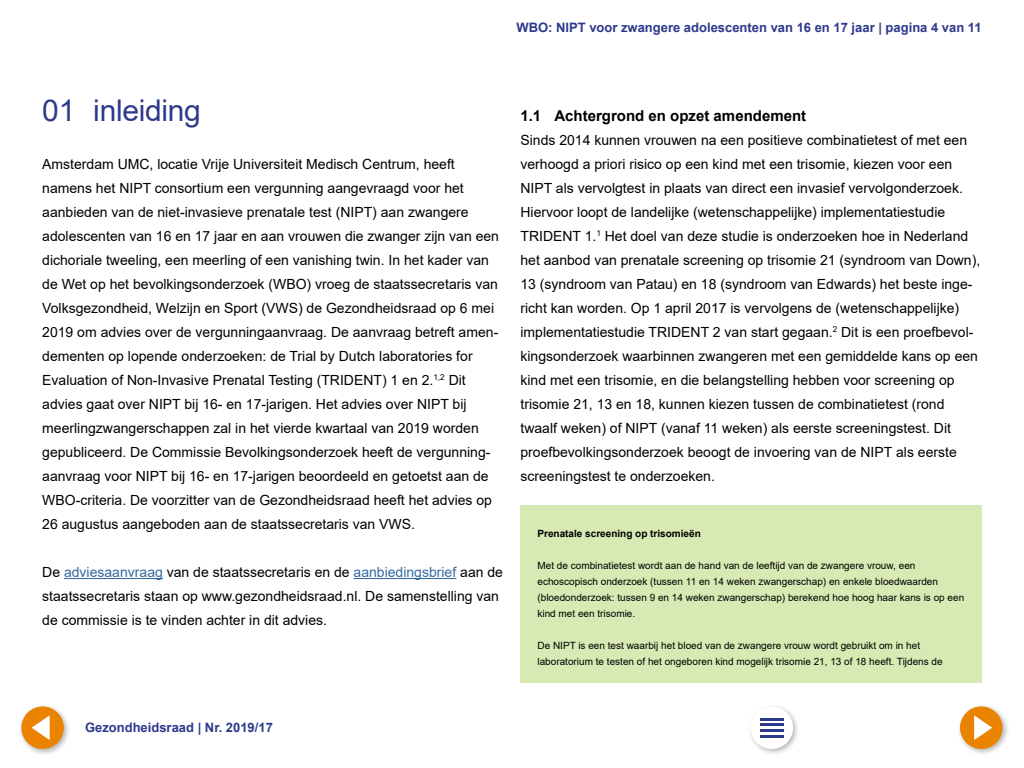
<style>
.page{position:relative;width:1024px;height:768px;background:#fff}
.page>*{position:absolute;margin:0;border:0;box-sizing:border-box;transform-origin:0 0}
.Hoofdstuk_Titel{font:30px "Arial";letter-spacing:-.01em;color:#2d3a8c}
.Kop_1_1_vet{font:700 15px "Arial";color:#000}
.Plat_z_ruimte{font:14px/24px "Arial";color:#000}
.Platte_tekst{font:14px/24px "Arial";color:#000}
.t1{font:700 13px "Arial";color:#2d3a8c}
.Kadertekst{font:10px/16px "Arial";color:#000}
.Kader_Kop{font:700 10px "Arial";color:#000}
.s1{color:#346a9e}
</style>
<div class="page">
<div style="left:520px;top:505px;width:461px;height:178px;background:#d7eab3"></div>
<hr style="left:64px;top:578px;width:99px;height:1px;background:#346a9e">
<hr style="left:354px;top:578px;width:102px;height:1px;background:#346a9e">
<div style="left:18px;top:703px;width:53px;height:53px;background:#000;opacity:.3"></div>
<div style="left:21px;top:706px;width:43px;height:43px;background:#e98300;border-radius:50%"></div>
<svg style="left:32px;top:715px;width:18px;height:25px"></svg>
<div style="left:747px;top:703px;width:53px;height:53px;background:#000;opacity:.3"></div>
<div style="left:751px;top:707px;width:42px;height:42px;background:#fff;border-radius:50%"></div>
<hr style="left:760px;top:718px;width:24px;height:2px;background:#2d3a8c">
<hr style="left:760px;top:724px;width:24px;height:2px;background:#2d3a8c">
<hr style="left:760px;top:730px;width:24px;height:2px;background:#2d3a8c">
<hr style="left:760px;top:735px;width:24px;height:2px;background:#2d3a8c">
<div style="left:957px;top:703px;width:53px;height:53px;background:#000;opacity:.3"></div>
<div style="left:960px;top:706px;width:43px;height:43px;background:#e98300;border-radius:50%"></div>
<svg style="left:974px;top:715px;width:18px;height:25px"></svg>
<p class="t1" style="left:516px;top:18px;width:467px">WBO: NIPT voor zwangere adolescenten van 16 en 17 jaar | pagina 4 van 11</p>
<h1 class="Hoofdstuk_Titel" style="left:42px;top:90px;width:160px">01 inleiding</h1>
<p class="Plat_z_ruimte" style="left:42px;top:152px;width:458px">Amsterdam UMC, locatie Vrije Universiteit Medisch Centrum, heeft namens het NIPT consortium een vergunning aangevraagd voor het aanbieden van de niet-invasieve prenatale test (NIPT) aan zwangere adolescenten van 16 en 17 jaar en aan vrouwen die zwanger zijn van een dichoriale tweeling, een meerling of een vanishing twin. In het kader van de Wet op het bevolkingsonderzoek (WBO) vroeg de staatssecretaris van Volksgezondheid, Welzijn en Sport (VWS) de Gezondheidsraad op 6 mei 2019 om advies over de vergunningaanvraag. De aanvraag betreft amen&shy;dementen op lopende onderzoeken: de Trial by Dutch laboratories for Evaluation of Non-Invasive Prenatal Testing (TRIDENT) 1 en 2.<sup>1,2</sup> Dit advies gaat over NIPT bij 16- en 17-jarigen. Het advies over NIPT bij meerlingzwangerschappen zal in het vierde kwartaal van 2019 worden gepubliceerd. De Commissie Bevolkingsonderzoek heeft de vergunning&shy;aanvraag voor NIPT bij 16- en 17-jarigen beoordeeld en getoetst aan de WBO-criteria. De voorzitter van de Gezondheidsraad heeft het advies op 26 augustus aangeboden aan de staatssecretaris van VWS.</p>
<p class="Platte_tekst" style="left:42px;top:560px;width:462px">De <span class="s1">adviesaanvraag</span> van de staatssecretaris en de <span class="s1">aanbiedingsbrief</span> aan de staatssecretaris staan op www.gezondheidsraad.nl. De samenstelling van de commissie is te vinden achter in dit advies.</p>
<h2 class="Kop_1_1_vet" style="left:520px;top:105px;width:287px">1.1 Achtergrond en opzet amendement</h2>
<p class="Plat_z_ruimte" style="left:520px;top:128px;width:461px">Sinds 2014 kunnen vrouwen na een positieve combinatietest of met een verhoogd a priori risico op een kind met een trisomie, kiezen voor een NIPT als vervolgtest in plaats van direct een invasief vervolgonderzoek.<br>Hiervoor loopt de landelijke (wetenschappelijke) implementatiestudie TRIDENT 1.<sup>1</sup> Het doel van deze studie is onderzoeken hoe in Nederland het aanbod van prenatale screening op trisomie 21 (syndroom van Down), 13 (syndroom van Patau) en 18 (syndroom van Edwards) het beste inge&shy;richt kan worden. Op 1 april 2017 is vervolgens de (wetenschappelijke) implementatiestudie TRIDENT 2 van start gegaan.<sup>2</sup> Dit is een proefbevol&shy;kingsonderzoek waarbinnen zwangeren met een gemiddelde kans op een kind met een trisomie, en die belangstelling hebben voor screening op trisomie 21, 13 en 18, kunnen kiezen tussen de combinatietest (rond twaalf weken) of NIPT (vanaf 11 weken) als eerste screeningstest. Dit proefbevolkingsonderzoek beoogt de invoering van de NIPT als eerste screeningstest te onderzoeken.</p>
<h2 class="Kader_Kop" style="left:537px;top:526px;width:165px">Prenatale screening op trisomieën</h2>
<p class="Kadertekst" style="left:537px;top:557px;width:428px">Met de combinatietest wordt aan de hand van de leeftijd van de zwangere vrouw, een echoscopisch onderzoek (tussen 11 en 14 weken zwangerschap) en enkele bloedwaarden (bloedonderzoek: tussen 9 en 14 weken zwangerschap) berekend hoe hoog haar kans is op een kind met een trisomie.</p>
<p class="Kadertekst" style="left:537px;top:637px;width:407px">De NIPT is een test waarbij het bloed van de zwangere vrouw wordt gebruikt om in het laboratorium te testen of het ongeboren kind mogelijk trisomie 21, 13 of 18 heeft. Tijdens de</p>
<p class="t1" style="left:85px;top:718px;width:189px">Gezondheidsraad | Nr. 2019/17</p>
</div>
